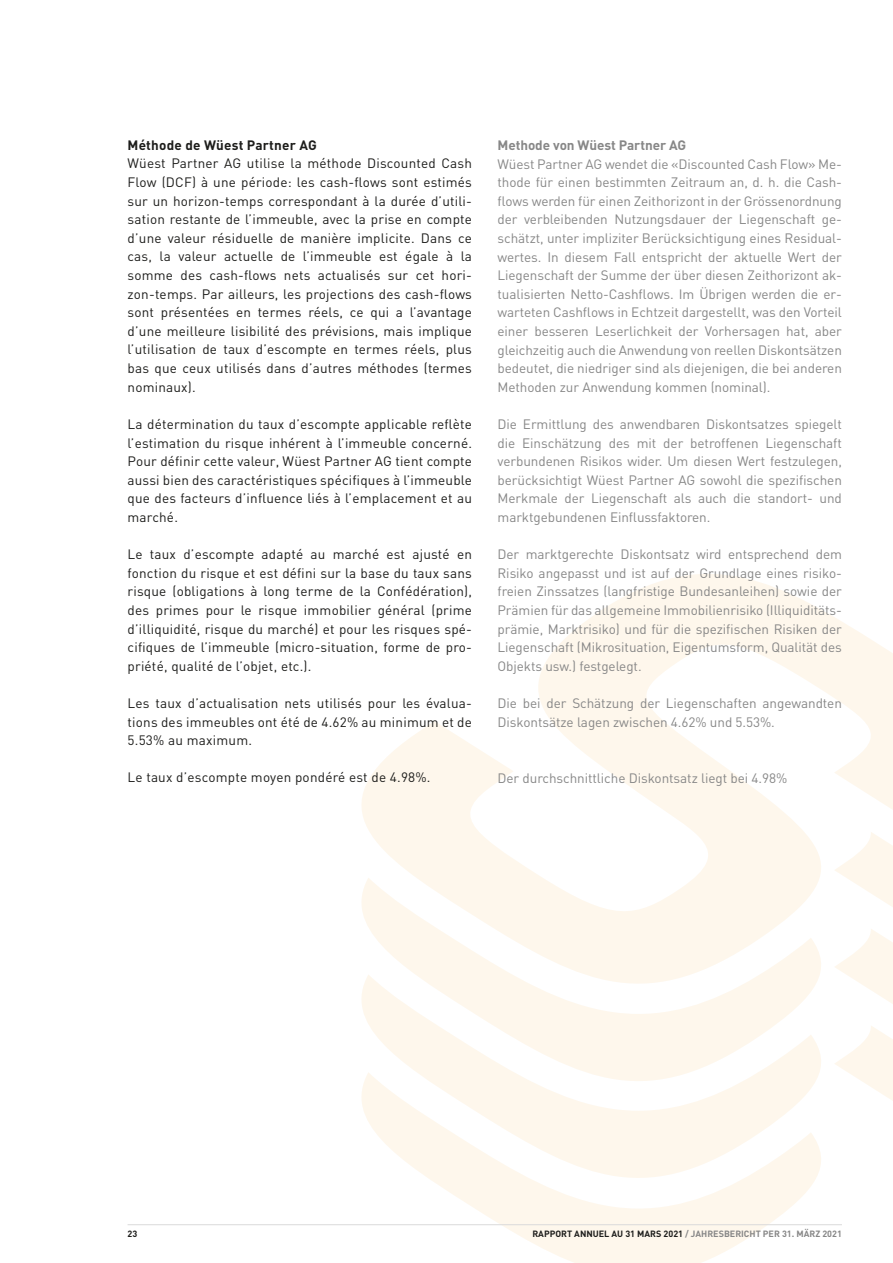
<style>
.page{position:relative;width:893px;height:1263px;background:#fff}
.page>*{position:absolute;margin:0;border:0;box-sizing:border-box;transform-origin:0 0}
.t1{font:13.5px/18.6px "DIN";letter-spacing:-.005em;color:#878787;text-align:justify}
.t2{font:13.5px/18.6px "DIN";letter-spacing:.015em;color:#1d1d1b;text-align:justify}
.t3{font:700 13.5px "DIN";letter-spacing:-.005em;color:#878787}
.t4{font:700 13.5px "DIN";letter-spacing:.015em;color:#1d1d1b}
.t5{font:700 9px "DIN";color:#878787}
.t6{font:700 9px "DIN";color:#1d1d1b}
.s1{color:#1d1d1b}
</style>
<div class="page">
<svg style="left:362px;top:574px;width:531px;height:689px;fill:#fef9f3"></svg>
<hr style="left:128px;top:1224px;width:714px;height:1px;background:#dadada">
<p class="t4" style="left:128px;top:136px;width:191px">Méthode de Wüest Partner AG</p>
<p class="t2" style="left:128px;top:154px;width:346px">Wüest Partner AG utilise la méthode Discounted Cash Flow (DCF) à une période: les cash-flows sont estimés sur un horizon-temps correspondant à la durée d’utili&shy;sation restante de l’immeuble, avec la prise en compte d’une valeur résiduelle de manière implicite. Dans ce cas, la valeur actuelle de l’immeuble est égale à la somme des cash-flows nets actualisés sur cet hori&shy;zon-temps. Par ailleurs, les projections des cash-flows sont présentées en termes réels, ce qui a l’avantage d’une meilleure lisibilité des prévisions, mais implique l’utilisation de taux d’escompte en termes réels, plus bas que ceux utilisés dans d’autres méthodes (termes nominaux).</p>
<p class="t2" style="left:128px;top:414px;width:346px">La détermination du taux d’escompte applicable reflète l’estimation du risque inhérent à l’immeuble concerné.<br>Pour définir cette valeur, Wüest Partner AG tient compte aussi bien des caractéristiques spécifiques à l’immeuble que des facteurs d’influence liés à l’emplacement et au marché.</p>
<p class="t2" style="left:128px;top:545px;width:346px">Le taux d’escompte adapté au marché est ajusté en fonction du risque et est défini sur la base du taux sans risque (obligations à long terme de la Confédération), des primes pour le risque immobilier général (prime d’illiquidité, risque du marché) et pour les risques spé&shy;cifiques de l’immeuble (micro-situation, forme de pro&shy;priété, qualité de l’objet, etc.).</p>
<p class="t2" style="left:128px;top:693px;width:346px">Les taux d’actualisation nets utilisés pour les évalua&shy;tions des immeubles ont été de 4.62% au minimum et de 5.53% au maximum.</p>
<p class="t2" style="left:128px;top:768px;width:305px">Le taux d’escompte moyen pondéré est de 4.98%.</p>
<p class="t3" style="left:497px;top:136px;width:190px">Methode von Wüest Partner AG</p>
<p class="t1" style="left:497px;top:154px;width:346px">Wüest Partner AG wendet die «Discounted Cash Flow» Me&shy;thode für einen bestimmten Zeitraum an, d. h. die Cash&shy;flows werden für einen Zeithorizont in der Grössenordnung der verbleibenden Nutzungsdauer der Liegenschaft ge&shy;schätzt, unter impliziter Berücksichtigung eines Residual&shy;wertes. In diesem Fall entspricht der aktuelle Wert der Liegenschaft der Summe der über diesen Zeithorizont ak&shy;tualisierten Netto-Cashflows. Im Übrigen werden die er&shy;warteten Cashflows in Echtzeit dargestellt, was den Vorteil einer besseren Leserlichkeit der Vorhersagen hat, aber gleichzeitig auch die Anwendung von reellen Diskontsätzen bedeutet, die niedriger sind als diejenigen, die bei anderen Methoden zur Anwendung kommen (nominal).</p>
<p class="t1" style="left:497px;top:415px;width:346px">Die Ermittlung des anwendbaren Diskontsatzes spiegelt die Einschätzung des mit der betroffenen Liegenschaft verbundenen Risikos wider. Um diesen Wert festzulegen, berücksichtigt Wüest Partner AG sowohl die spezifischen Merkmale der Liegenschaft als auch die standort- und marktgebundenen Einflussfaktoren.</p>
<p class="t1" style="left:497px;top:545px;width:346px">Der marktgerechte Diskontsatz wird entsprechend dem Risiko angepasst und ist auf der Grundlage eines risiko&shy;freien Zinssatzes (langfristige Bundesanleihen) sowie der Prämien für das allgemeine Immobilienrisiko (Illiquiditäts&shy;prämie, Marktrisiko) und für die spezifischen Risiken der Liegenschaft (Mikrosituation, Eigentumsform, Qualität des Objekts usw.) festgelegt.</p>
<p class="t1" style="left:497px;top:694px;width:346px">Die bei der Schätzung der Liegenschaften angewandten<br>Diskontsätze lagen zwischen 4.62% und 5.53%.</p>
<p class="t1" style="left:497px;top:768px;width:291px">Der durchschnittliche Diskontsatz liegt bei 4.98%</p>
<p class="t6" style="left:128px;top:1228px;width:11px">23</p>
<p class="t5" style="left:532px;top:1228px;width:311px"><span class="s1">RAPPORT ANNUEL AU 31 MARS 2021</span> / JAHRESBERICHT PER 31. MÄRZ 2021</p>
</div>
